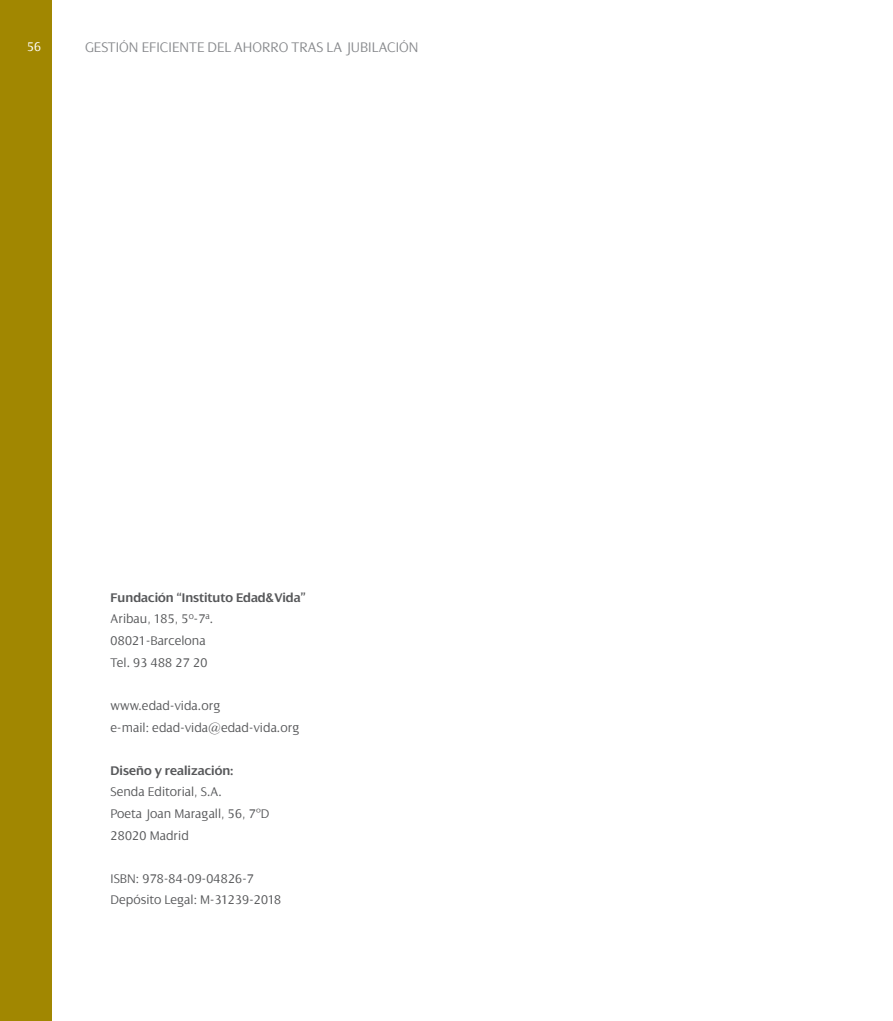
<style>
.page{position:relative;width:893px;height:1021px;background:#fff}
.page>*{position:absolute;margin:0;border:0;box-sizing:border-box;transform-origin:0 0}
.t1{font:300 15px "Dialog";color:#87898c}
.t2{font:300 13.5px/21.6px "Dialog";color:#57585a}
.t3{font:600 13.5px "Dialog";color:#57585a}
.t4{font:300 13.5px "Dialog";color:#fff}
.s1{font-weight:600}
</style>
<div class="page">
<div style="left:0;top:0;width:51px;height:1020px;background:#a18701"></div>
<p class="t4" style="left:27px;top:39px;width:16px">56</p>
<p class="t1" style="left:85px;top:39px;width:335px">GESTIÓN EFICIENTE DEL AHORRO TRAS LA JUBILACIÓN</p>
<p class="t2" style="left:111px;top:587px;width:196px"><span class="s1">Fundación “Instituto Edad&amp;Vida”<br></span>Aribau, 185, 5<sup>o</sup>-7<sup>a</sup>.<br>08021-Barcelona<br>Tel. 93 488 27 20</p>
<p class="t2" style="left:111px;top:695px;width:190px">www.edad-vida.org<br>e-mail: edad-vida@edad-vida.org</p>
<p class="t3" style="left:111px;top:763px;width:125px">Diseño y realización:</p>
<p class="t2" style="left:111px;top:781px;width:160px">Senda Editorial, S.A.<br>Poeta Joan Maragall, 56, 7ºD<br>28020 Madrid</p>
<p class="t2" style="left:111px;top:867px;width:172px">ISBN: 978-84-09-04826-7<br>Depósito Legal: M-31239-2018</p>
</div>
